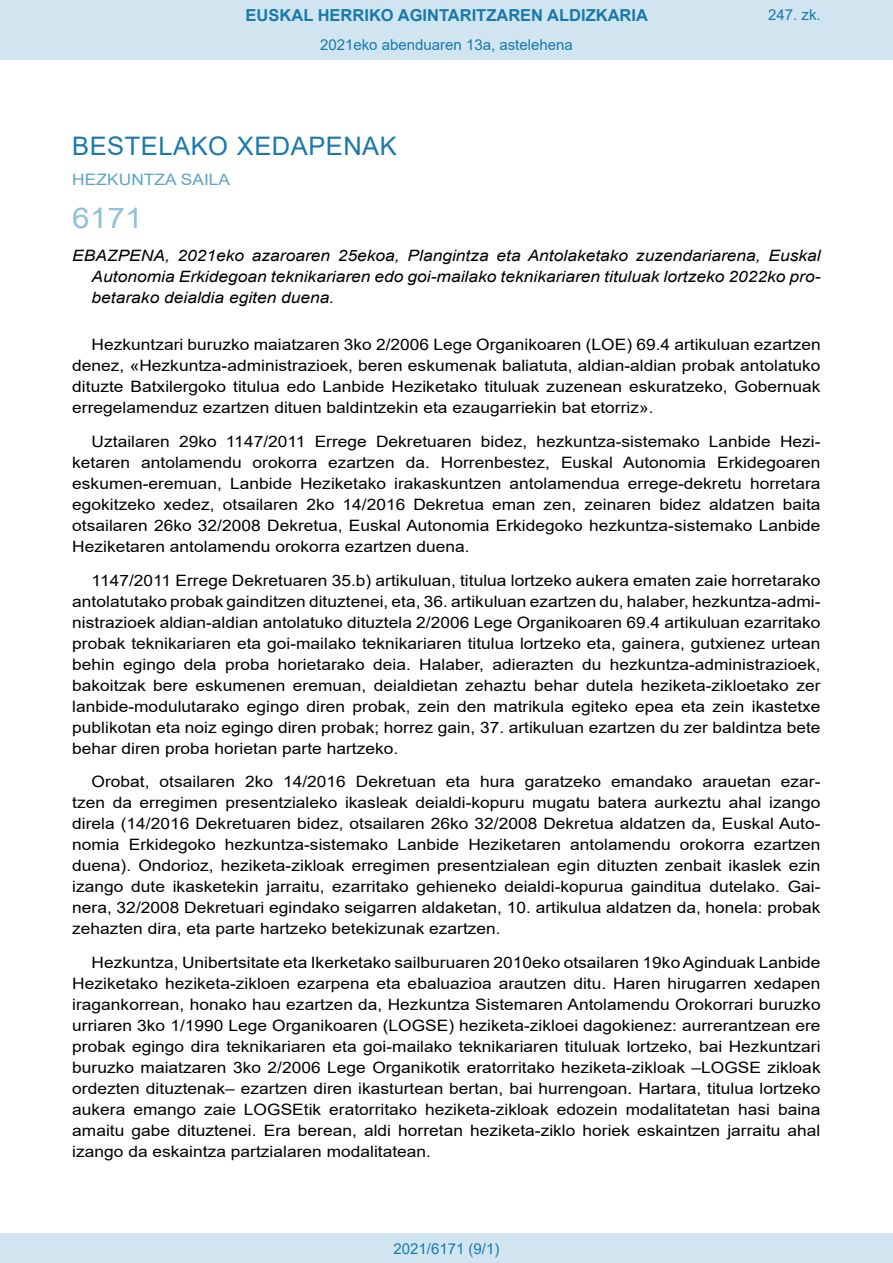
<style>
.page{position:relative;width:893px;height:1263px;background:#fff}
.page>*{position:absolute;margin:0;border:0;box-sizing:border-box;transform-origin:0 0}
.BOPVOrden{font:28.5px "Arial";color:#90c0db;scale:1.11 1}
.BOPVSeccion{font:25.5px "Arial";letter-spacing:.02em;color:#1879ad}
.t1{font:700 16.5px "Arial";color:#1879ad}
.BOPVDetalle{font:15.6px/21px "Arial";color:#000;text-align:justify;scale:1.11 1}
.BOPVTitulo{font:italic 15.6px/21px "Arial";color:#000;text-align:justify;scale:1.11 1}
.BOPVOrganismo{font:15.6px "Arial";letter-spacing:.005em;color:#5ea4ca;scale:1.11 1}
.Paginacion_Centro{font:15px "Arial";color:#1879ad}
</style>
<div class="page">
<div style="left:0;top:0;width:893px;height:60px;background:#d0e5f0"></div>
<div style="left:0;top:1233px;width:893px;height:30px;background:#d0e5f0"></div>
<p class="t1" style="left:246px;top:3px;width:404px">EUSKAL HERRIKO AGINTARITZAREN ALDIZKARIA</p>
<p class="Paginacion_Centro" style="left:320px;top:35px;width:254px">2021eko abenduaren 13a, astelehena</p>
<p class="Paginacion_Centro" style="left:768px;top:5px;width:54px">247. zk.</p>
<p class="BOPVSeccion" style="left:72px;top:128px;width:326px">BESTELAKO XEDAPENAK</p>
<p class="BOPVOrganismo" style="left:72px;top:169px;width:144px">HEZKUNTZA SAILA</p>
<p class="BOPVOrden" style="left:72px;top:198px;width:65px">6171</p>
<p class="BOPVTitulo" style="left:92px;top:246px;width:658px;text-indent:-19px">EBAZPENA, 2021eko azaroaren 25ekoa, Plangintza eta Antolaketako zuzendariarena, Euskal Autonomia Erkidegoan teknikariaren edo goi-mailako teknikariaren tituluak lortzeko 2022ko pro&shy;betarako deialdia egiten duena.</p>
<p class="BOPVDetalle" style="left:72px;top:334px;width:676px;text-indent:19px">Hezkuntzari buruzko maiatzaren 3ko 2/2006 Lege Organikoaren (LOE) 69.4 artikuluan ezartzen denez, «Hezkuntza-administrazioek, beren eskumenak baliatuta, aldian-aldian probak antolatuko dituzte Batxilergoko titulua edo Lanbide Heziketako tituluak zuzenean eskuratzeko, Gobernuak erregelamenduz ezartzen dituen baldintzekin eta ezaugarriekin bat etorriz».</p>
<p class="BOPVDetalle" style="left:72px;top:431px;width:676px;text-indent:19px">Uztailaren 29ko 1147/2011 Errege Dekretuaren bidez, hezkuntza-sistemako Lanbide Hezi&shy;ketaren antolamendu orokorra ezartzen da. Horrenbestez, Euskal Autonomia Erkidegoaren eskumen-eremuan, Lanbide Heziketako irakaskuntzen antolamendua errege-dekretu horretara egokitzeko xedez, otsailaren 2ko 14/2016 Dekretua eman zen, zeinaren bidez aldatzen baita otsailaren 26ko 32/2008 Dekretua, Euskal Autonomia Erkidegoko hezkuntza-sistemako Lanbide Heziketaren antolamendu orokorra ezartzen duena.</p>
<p class="BOPVDetalle" style="left:72px;top:569px;width:676px;text-indent:19px">1147/2011 Errege Dekretuaren 35.b) artikuluan, titulua lortzeko aukera ematen zaie horretarako antolatutako probak gainditzen dituztenei, eta, 36. artikuluan ezartzen du, halaber, hezkuntza-admi&shy;nistrazioek aldian-aldian antolatuko dituztela 2/2006 Lege Organikoaren 69.4 artikuluan ezarritako probak teknikariaren eta goi-mailako teknikariaren titulua lortzeko eta, gainera, gutxienez urtean behin egingo dela proba horietarako deia. Halaber, adierazten du hezkuntza-administrazioek, bakoitzak bere eskumenen eremuan, deialdietan zehaztu behar dutela heziketa-zikloetako zer lanbide-modulutarako egingo diren probak, zein den matrikula egiteko epea eta zein ikastetxe publikotan eta noiz egingo diren probak; horrez gain, 37. artikuluan ezartzen du zer baldintza bete behar diren proba horietan parte hartzeko.</p>
<p class="BOPVDetalle" style="left:72px;top:771px;width:676px;text-indent:19px">Orobat, otsailaren 2ko 14/2016 Dekretuan eta hura garatzeko emandako arauetan ezar&shy;tzen da erregimen presentzialeko ikasleak deialdi-kopuru mugatu batera aurkeztu ahal izango direla (14/2016 Dekretuaren bidez, otsailaren 26ko 32/2008 Dekretua aldatzen da, Euskal Auto&shy;nomia Erkidegoko hezkuntza-sistemako Lanbide Heziketaren antolamendu orokorra ezartzen duena). Ondorioz, heziketa-zikloak erregimen presentzialean egin dituzten zenbait ikaslek ezin izango dute ikasketekin jarraitu, ezarritako gehieneko deialdi-kopurua gainditua dutelako. Gai&shy;nera, 32/2008 Dekretuari egindako seigarren aldaketan, 10. artikulua aldatzen da, honela: probak zehazten dira, eta parte hartzeko betekizunak ezartzen.</p>
<p class="BOPVDetalle" style="left:72px;top:952px;width:676px;text-indent:19px">Hezkuntza, Unibertsitate eta Ikerketako sailburuaren 2010eko otsailaren 19ko Aginduak Lanbide Heziketako heziketa-zikloen ezarpena eta ebaluazioa arautzen ditu. Haren hirugarren xedapen iragankorrean, honako hau ezartzen da, Hezkuntza Sistemaren Antolamendu Orokorrari buruzko urriaren 3ko 1/1990 Lege Organikoaren (LOGSE) heziketa-zikloei dagokienez: aurrerantzean ere probak egingo dira teknikariaren eta goi-mailako teknikariaren tituluak lortzeko, bai Hezkuntzari buruzko maiatzaren 3ko 2/2006 Lege Organikotik eratorritako heziketa-zikloak –LOGSE zikloak ordezten dituztenak– ezartzen diren ikasturtean bertan, bai hurrengoan. Hartara, titulua lortzeko aukera emango zaie LOGSEtik eratorritako heziketa-zikloak edozein modalitatetan hasi baina amaitu gabe dituztenei. Era berean, aldi horretan heziketa-ziklo horiek eskaintzen jarraitu ahal izango da eskaintza partzialaren modalitatean.</p>
<p class="Paginacion_Centro" style="left:393px;top:1238px;width:107px">2021/6171 (9/1)</p>
</div>
